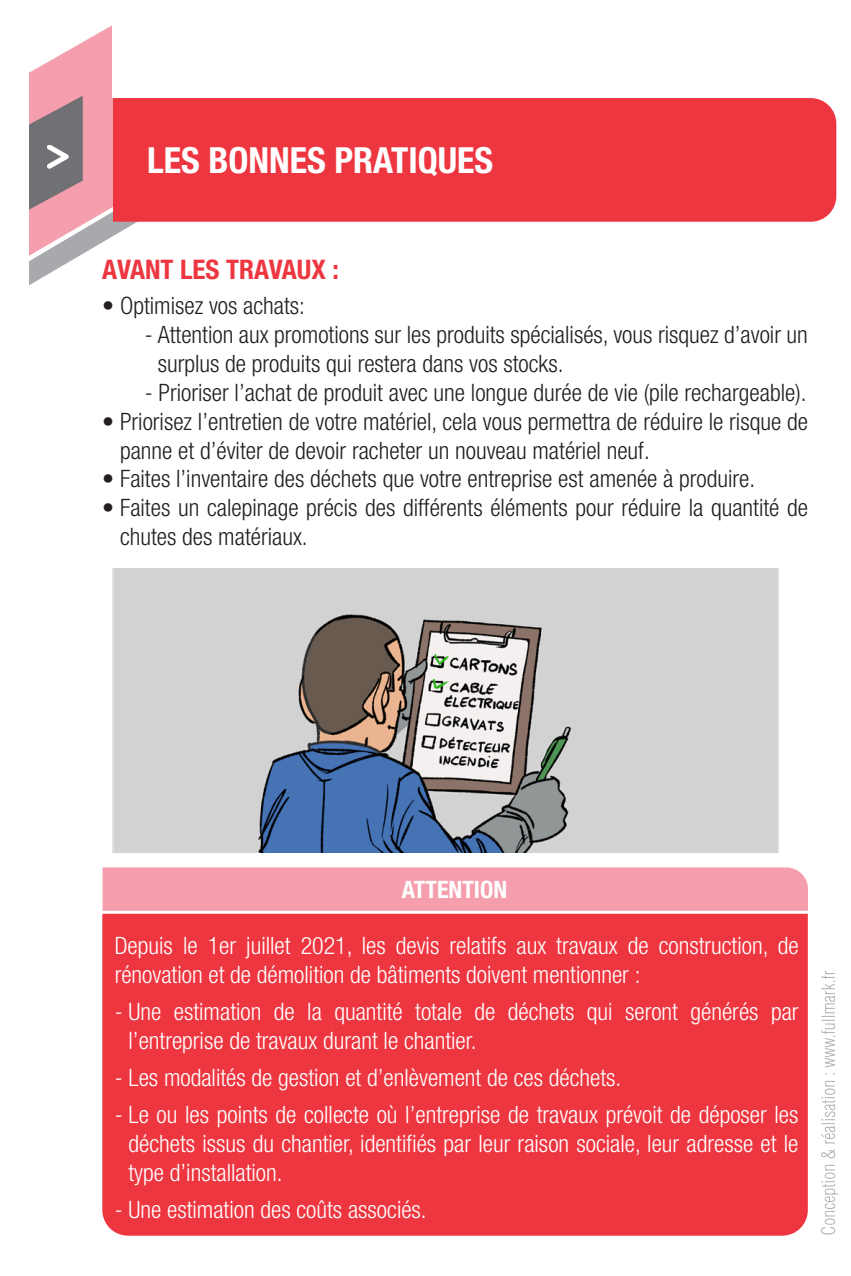
<style>
.page{position:relative;width:851px;height:1276px;background:#fff}
.page>*{position:absolute;margin:0;border:0;box-sizing:border-box;transform-origin:0 0}
.t1{font:700 condensed 36px "Helvetica Neue LT Std";color:#fff}
.t2{font:700 condensed 27px "Helvetica Neue LT Std";color:#ee3640}
.t3{font:300 condensed 24px/28.8px "Helvetica Neue LT Std";color:#231f20}
.t4{font:300 condensed 24px/28.8px "Helvetica Neue LT Std";color:#fff}
.t5{font:700 condensed 24px "Helvetica Neue LT Std";color:#fff}
</style>
<div class="page">
<svg style="left:29px;top:45px;width:108px;height:240px;fill:#f59ead"></svg>
<div style="left:113px;top:0;width:737px;height:98px;background:#fff"></div>
<svg style="left:29px;top:96px;width:54px;height:132px;background:#a4848c"></svg>
<div style="left:113px;top:98px;width:723px;height:124px;background:#ee3640"></div>
<svg style="left:821px;top:970px;width:17px;height:264px"></svg>
<img style="left:112px;top:568px;width:667px;height:284px">
<div style="left:102px;top:867px;width:705px;height:43px;background:#f59ead"></div>
<div style="left:102px;top:913px;width:705px;height:322px;background:#ee3640"></div>
<p class="t1" style="left:147px;top:138px;width:347px">LES BONNES PRATIQUES</p>
<p class="t2" style="left:102px;top:253px;width:238px">AVANT LES TRAVAUX :</p>
<p class="t3" style="left:102px;top:291px;width:204px">• Optimisez vos achats:</p>
<p class="t3" style="left:158px;top:320px;width:651px;text-indent:-13px">- Attention aux promotions sur les produits spécialisés, vous risquez d’avoir un surplus de produits qui restera dans vos stocks.</p>
<p class="t3" style="left:145px;top:378px;width:663px">- Prioriser l’achat de produit avec une longue durée de vie (pile rechargeable).</p>
<p class="t3" style="left:120px;top:407px;width:689px;text-indent:-18px">• Priorisez l’entretien de votre matériel, cela vous permettra de réduire le risque de panne et d’éviter de devoir racheter un nouveau matériel neuf.</p>
<p class="t3" style="left:102px;top:464px;width:654px">• Faites l’inventaire des déchets que votre entreprise est amenée à produire.</p>
<p class="t3" style="left:120px;top:493px;width:689px;text-indent:-18px">• Faites un calepinage précis des différents éléments pour réduire la quantité de chutes des matériaux.</p>
<p class="t5" style="left:402px;top:874px;width:107px">ATTENTION</p>
<p class="t4" style="left:115px;top:930px;width:685px">Depuis le 1er juillet 2021, les devis relatifs aux travaux de construction, de rénovation et de démolition de bâtiments doivent mentionner :</p>
<p class="t4" style="left:128px;top:996px;width:671px;text-indent:-14px">- Une estimation de la quantité totale de déchets qui seront générés par l’entreprise de travaux durant le chantier.</p>
<p class="t4" style="left:115px;top:1063px;width:508px">- Les modalités de gestion et d’enlèvement de ces déchets.</p>
<p class="t4" style="left:128px;top:1100px;width:671px;text-align:justify;text-indent:-14px">- Le ou les points de collecte où l’entreprise de travaux prévoit de déposer les déchets issus du chantier, identifiés par leur raison sociale, leur adresse et le type d’installation.</p>
<p class="t4" style="left:115px;top:1195px;width:313px">- Une estimation des coûts associés.</p>
</div>
